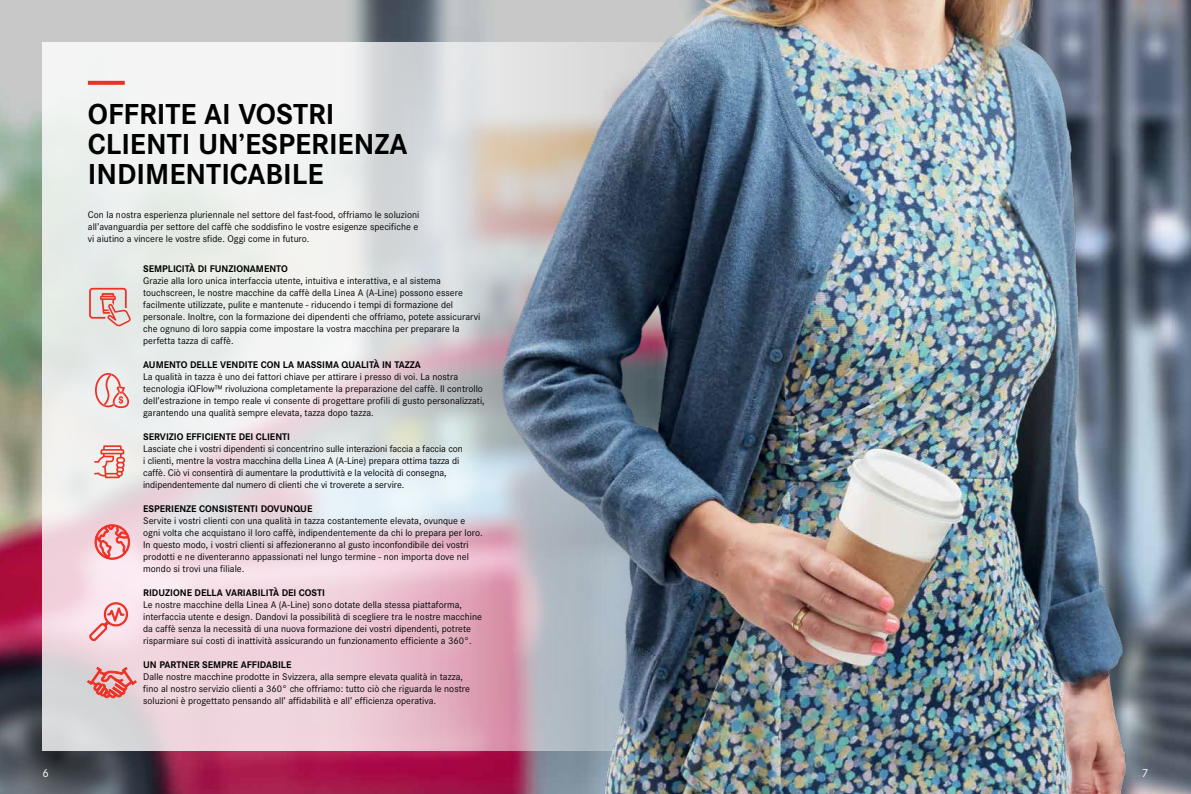
<style>
.page{position:relative;width:1191px;height:794px;background:#fff}
.page>*{position:absolute;margin:0;border:0;box-sizing:border-box;transform-origin:0 0}
.t1{font:700 30px/30px "Corporate S";color:#000}
.t2{font:12px "Corporate S";color:#fff}
.t3{font:10px/12px "Corporate S";color:#000}
.t4{font:700 10px "Corporate S";color:#000}
</style>
<div class="page">
<img style="left:0;top:0;width:334px;height:794px">
<svg style="left:0;top:653px;width:223px;height:141px;background:#533d4d"></svg>
<svg style="left:43px;top:43px;width:291px;height:708px"></svg>
<svg style="left:88px;top:81px;width:37px;height:4px"></svg>
<img style="left:334px;top:0;width:857px;height:794px">
<svg style="left:88px;top:287px;width:43px;height:40px;background:#e4bab4"></svg>
<svg style="left:94px;top:445px;width:31px;height:33px"></svg>
<svg style="left:95px;top:373px;width:34px;height:35px"></svg>
<svg style="left:94px;top:523px;width:36px;height:37px"></svg>
<svg style="left:87px;top:599px;width:44px;height:44px;background:#f7c5ca"></svg>
<svg style="left:87px;top:667px;width:49px;height:31px;background:#e49391"></svg>
<h1 class="t1" style="left:88px;top:97px;width:321px">OFFRITE AI VOSTRI<br>CLIENTI UN’ESPERIENZA<br>INDIMENTICABILE</h1>
<p class="t3" style="left:88px;top:208px;width:333px;text-align:justify">Con la nostra esperienza pluriennale nel settore del fast-food, offriamo le soluzioni all’avanguardia per settore del caffè che soddisfino le vostre esigenze specifiche e vi aiutino a vincere le vostre sfide. Oggi come in futuro.</p>
<p class="t4" style="left:143px;top:261px;width:146px">SEMPLICITÀ DI FUNZIONAMENTO</p>
<p class="t3" style="left:143px;top:274px;width:338px">Grazie alla loro unica interfaccia utente, intuitiva e interattiva, e al sistema touchscreen, le nostre macchine da caffè della Linea A (A-Line) possono essere facilmente utilizzate, pulite e mantenute - riducendo i tempi di formazione del personale. Inoltre, con la formazione dei dipendenti che offriamo, potete assicurarvi che ognuno di loro sappia come impostare la vostra macchina per preparare la perfetta tazza di caffè.</p>
<p class="t4" style="left:143px;top:357px;width:279px">AUMENTO DELLE VENDITE CON LA MASSIMA QUALITÀ IN TAZZA</p>
<p class="t3" style="left:143px;top:370px;width:343px">La qualità in tazza è uno dei fattori chiave per attirare i presso di voi. La nostra tecnologia iQFlow™ rivoluziona completamente la preparazione del caffè. Il controllo dell’estrazione in tempo reale vi consente di progettare profili di gusto personalizzati, garantendo una qualità sempre elevata, tazza dopo tazza.</p>
<p class="t4" style="left:143px;top:429px;width:148px">SERVIZIO EFFICIENTE DEI CLIENTI</p>
<p class="t3" style="left:143px;top:442px;width:321px">Lasciate che i vostri dipendenti si concentrino sulle interazioni faccia a faccia con i clienti, mentre la vostra macchina della Linea A (A-Line) prepara ottima tazza di caffè. Ciò vi consentirà di aumentare la produttività e la velocità di consegna, indipendentemente dal numero di clienti che vi troverete a servire.</p>
<p class="t4" style="left:143px;top:501px;width:171px">ESPERIENZE CONSISTENTI DOVUNQUE</p>
<p class="t3" style="left:143px;top:514px;width:341px">Servite i vostri clienti con una qualità in tazza costantemente elevata, ovunque e ogni volta che acquistano il loro caffè, indipendentemente da chi lo prepara per loro.<br>In questo modo, i vostri clienti si affezioneranno al gusto inconfondibile dei vostri prodotti e ne diventeranno appassionati nel lungo termine - non importa dove nel mondo si trovi una filiale.</p>
<p class="t4" style="left:143px;top:585px;width:183px">RIDUZIONE DELLA VARIABILITÀ DEI COSTI</p>
<p class="t3" style="left:143px;top:598px;width:340px">Le nostre macchine della Linea A (A-Line) sono dotate della stessa piattaforma, interfaccia utente e design. Dandovi la possibilità di scegliere tra le nostre macchine da caffè senza la necessità di una nuova formazione dei vostri dipendenti, potrete risparmiare sui costi di inattività assicurando un funzionamento efficiente a 360°.</p>
<p class="t4" style="left:143px;top:657px;width:150px">UN PARTNER SEMPRE AFFIDABILE</p>
<p class="t3" style="left:143px;top:670px;width:328px">Dalle nostre macchine prodotte in Svizzera, alla sempre elevata qualità in tazza, fino al nostro servizio clienti a 360° che offriamo: tutto ciò che riguarda le nostre soluzioni è progettato pensando all’ affidabilità e all’ efficienza operativa.</p>
<p class="t2" style="left:43px;top:764px;width:8px">6</p>
<p class="t2" style="left:1142px;top:764px;width:8px">7</p>
</div>
